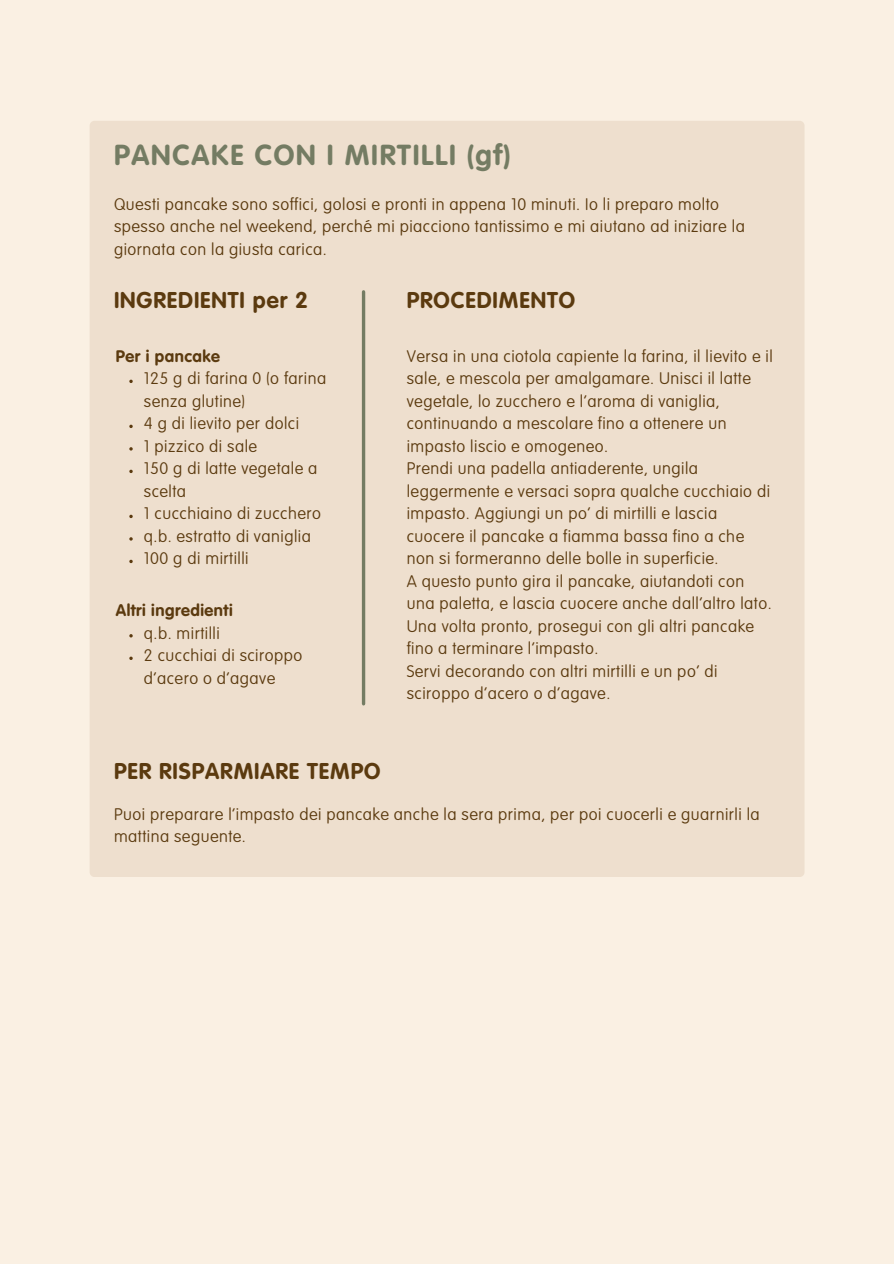
<style>
.page{position:relative;width:894px;height:1264px;background:#fff}
.page>*{position:absolute;margin:0;border:0;box-sizing:border-box;transform-origin:0 0}
.t1{font:700 28.5px "VAG Rounded LT Pro";letter-spacing:.06em;color:#747c63}
.t2{font:700 22.5px "VAG Rounded LT Pro";letter-spacing:.04em;color:#5b3a0f}
.t3{font:100 16.5px/22.5px "VAG Rounded LT Pro";letter-spacing:.03em;color:#5b3a0f}
.t4{font:700 16.5px "VAG Rounded LT Pro";letter-spacing:.03em;color:#5b3a0f}
</style>
<div class="page">
<div style="left:0;top:0;width:893px;height:1263px;background:#faf0e3"></div>
<div style="left:90px;top:121px;width:714px;height:756px;background:#eedfce;border-radius:5px"></div>
<hr style="left:362px;top:292px;width:3px;height:412px;background:#747c63">
<svg style="left:129px;top:634px;width:4px;height:3px"></svg>
<svg style="left:129px;top:656px;width:4px;height:4px"></svg>
<svg style="left:129px;top:379px;width:4px;height:4px"></svg>
<svg style="left:129px;top:424px;width:4px;height:4px"></svg>
<svg style="left:129px;top:447px;width:4px;height:3px"></svg>
<svg style="left:129px;top:469px;width:4px;height:4px"></svg>
<svg style="left:129px;top:514px;width:4px;height:4px"></svg>
<svg style="left:129px;top:537px;width:4px;height:3px"></svg>
<svg style="left:129px;top:559px;width:4px;height:4px"></svg>
<p class="t1" style="left:114px;top:143px;width:398px">PANCAKE CON I MIRTILLI (gf)</p>
<h2 class="t3" style="left:114px;top:194px;width:632px">Questi pancake sono soffici, golosi e pronti in appena 10 minuti. Io li preparo molto spesso anche nel weekend, perché mi piacciono tantissimo e mi aiutano ad iniziare la giornata con la giusta carica.</h2>
<p class="t2" style="left:114px;top:291px;width:195px">INGREDIENTI per 2</p>
<p class="t2" style="left:406px;top:291px;width:170px">PROCEDIMENTO</p>
<p class="t4" style="left:116px;top:349px;width:106px">Per i pancake</p>
<p class="t3" style="left:144px;top:368px;width:184px">125 g di farina 0 (o farina senza glutine)</p>
<h2 class="t3" style="left:144px;top:413px;width:157px">4 g di lievito per dolci</h2>
<p class="t3" style="left:144px;top:436px;width:115px">1 pizzico di sale</p>
<p class="t3" style="left:144px;top:458px;width:175px">150 g di latte vegetale a scelta</p>
<p class="t3" style="left:144px;top:503px;width:179px">1 cucchiaino di zucchero</p>
<p class="t3" style="left:144px;top:526px;width:168px">q.b. estratto di vaniglia</p>
<p class="t3" style="left:144px;top:548px;width:106px">100 g di mirtilli</p>
<p class="t4" style="left:116px;top:603px;width:118px">Altri ingredienti</p>
<h4 class="t3" style="left:144px;top:623px;width:77px">q.b. mirtilli</h4>
<p class="t3" style="left:144px;top:645px;width:160px">2 cucchiai di sciroppo d’acero o d’agave</p>
<h1 class="t3" style="left:406px;top:346px;width:367px">Versa in una ciotola capiente la farina, il lievito e il sale, e mescola per amalgamare. Unisci il latte vegetale, lo zucchero e l’aroma di vaniglia, continuando a mescolare fino a ottenere un impasto liscio e omogeneo.</h1>
<p class="t3" style="left:406px;top:458px;width:364px">Prendi una padella antiaderente, ungila leggermente e versaci sopra qualche cucchiaio di impasto. Aggiungi un po’ di mirtilli e lascia cuocere il pancake a fiamma bassa fino a che non si formeranno delle bolle in superficie.</p>
<h3 class="t3" style="left:406px;top:571px;width:366px">A questo punto gira il pancake, aiutandoti con una paletta, e lascia cuocere anche dall’altro lato.</h3>
<h4 class="t3" style="left:406px;top:616px;width:349px">Una volta pronto, prosegui con gli altri pancake fino a terminare l’impasto.</h4>
<p class="t3" style="left:406px;top:661px;width:312px">Servi decorando con altri mirtilli e un po’ di sciroppo d’acero o d’agave.</p>
<p class="t2" style="left:114px;top:761px;width:268px">PER RISPARMIARE TEMPO</p>
<p class="t3" style="left:114px;top:804px;width:647px">Puoi preparare l’impasto dei pancake anche la sera prima, per poi cuocerli e guarnirli la mattina seguente.</p>
</div>
